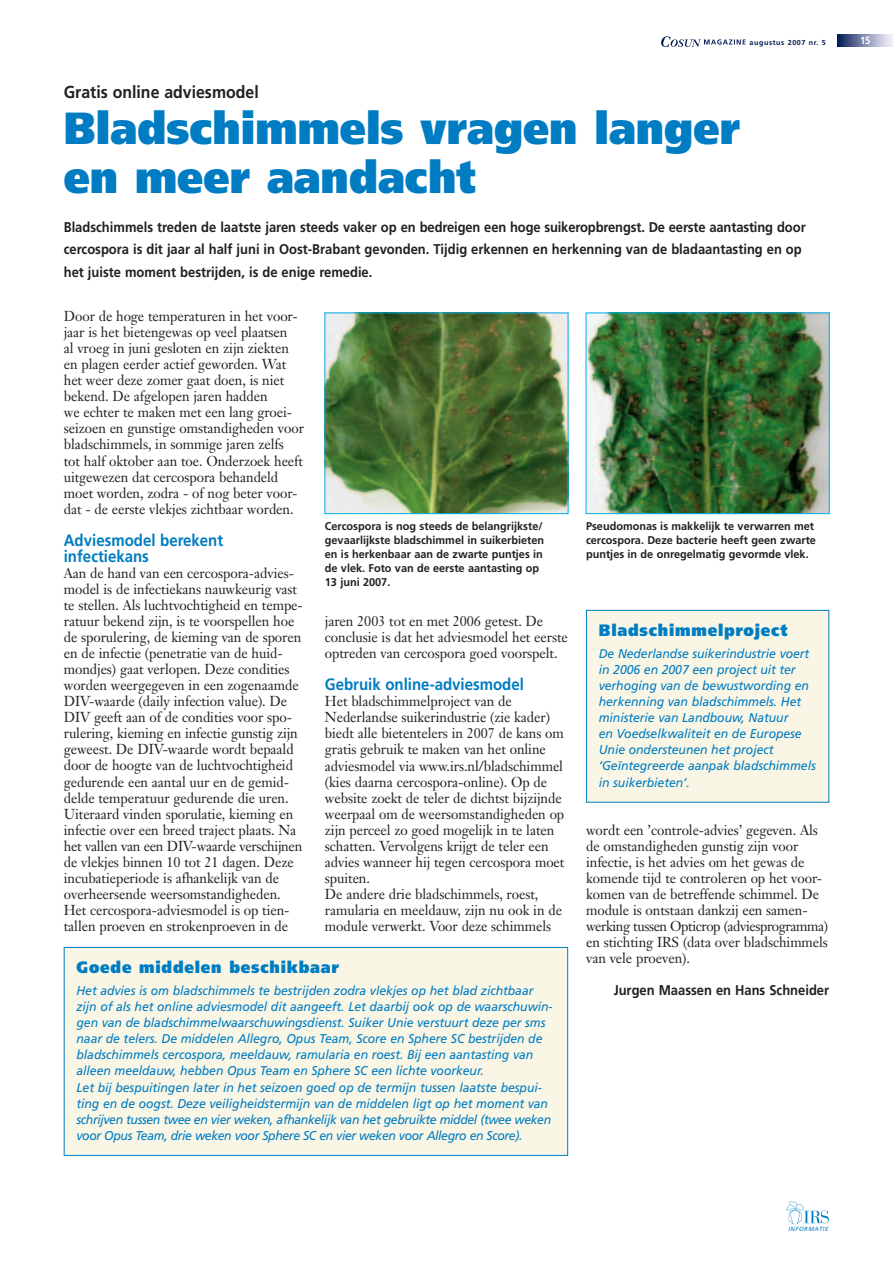
<style>
.page{position:relative;width:893px;height:1263px;background:#fff}
.page>*{position:absolute;margin:0;border:0;box-sizing:border-box;transform-origin:0 0}
.t1{font:900 45px/48.2px "Frutiger";color:#007cc2;scale:.92 1}
.t2{font:700 17.25px "Frutiger";color:#231f20;scale:.92 1}
.t3{font:700 16.5px/16px "Frutiger";color:#007cc2;scale:.91 1}
.t4{font:900 16.5px "Frutiger";letter-spacing:.05em;color:#007cc2;scale:.92 1}
.t5{font:14.25px/16px "Janson Text";letter-spacing:-.005em;color:#231f20;scale:.96 1}
.t6{font:700 14.1px/22.5px "Frutiger";color:#231f20;scale:.92 1}
.t7{font:italic 12.75px/16px "Frutiger";letter-spacing:-.005em;color:#007cc2;scale:.96 1}
.t8{font:700 11.25px/14px "Frutiger";color:#231f20}
.t9{font:700 10.5px "Frutiger";color:#fff;scale:.9 1}
.t10{font:700 7.2px "Frutiger";letter-spacing:.08em;color:#001954}
.t11{font:italic 6px "Frutiger";letter-spacing:.09em;color:#007cc2}
</style>
<div class="page">
<svg style="left:786px;top:1202px;width:43px;height:22px"></svg>
<img style="left:327px;top:315px;width:239px;height:197px">
<div style="left:64px;top:947px;width:504px;height:208px;background:#f9f6e6"></div>
<div style="left:64px;top:947px;width:504px;height:209px;border:1px solid #007cc2"></div>
<div style="left:586px;top:610px;width:243px;height:192px;background:#f9f6e6"></div>
<div style="left:586px;top:610px;width:243px;height:192px;border:1px solid #007cc2"></div>
<img style="left:588px;top:315px;width:240px;height:197px">
<div style="left:586px;top:313px;width:244px;height:201px;border:1px solid #00aeef"></div>
<svg style="left:838px;top:34px;width:55px;height:13px"></svg>
<svg style="left:661px;top:36px;width:85px;height:11px"></svg>
<p class="t10" style="left:750px;top:39px;width:78px">augustus 2007 nr. 5</p>
<p class="t9" style="left:860px;top:36px;width:13px">15</p>
<p class="t2" style="left:64px;top:85px;width:213px">Gratis online adviesmodel</p>
<h1 class="t1" style="left:64px;top:108px;width:737px">Bladschimmels vragen langer en meer aandacht</h1>
<p class="t6" style="left:64px;top:217px;width:808px">Bladschimmels treden de laatste jaren steeds vaker op en bedreigen een hoge suikeropbrengst. De eerste aantasting door cercospora is dit jaar al half juni in Oost-Brabant gevonden. Tijdig erkennen en herkenning van de bladaantasting en op het juiste moment bestrijden, is de enige remedie.</p>
<p class="t5" style="left:64px;top:309px;width:252px">Door de hoge temperaturen in het voor&shy;jaar is het bietengewas op veel plaatsen<br>al vroeg in juni gesloten en zijn ziekten en plagen eerder actief geworden. Wat het weer deze zomer gaat doen, is niet bekend. De afgelopen jaren hadden<br>we echter te maken met een lang groei&shy;seizoen en gunstige omstandigheden voor bladschimmels, in sommige jaren zelfs<br>tot half oktober aan toe. Onderzoek heeft uitgewezen dat cercospora behandeld moet worden, zodra - of nog beter voor&shy;dat - de eerste vlekjes zichtbaar worden.</p>
<p class="t3" style="left:64px;top:533px;width:177px">Adviesmodel berekent infectiekans</p>
<p class="t5" style="left:64px;top:566px;width:251px">Aan de hand van een cercospora-advies&shy;model is de infectiekans nauwkeurig vast te stellen. Als luchtvochtigheid en tempe&shy;ratuur bekend zijn, is te voorspellen hoe de sporulering, de kieming van de sporen en de infectie (penetratie van de huid&shy;mondjes) gaat verlopen. Deze condities worden weergegeven in een zogenaamde DIV-waarde (daily infection value). De DIV geeft aan of de condities voor spo&shy;rulering, kieming en infectie gunstig zijn geweest. De DIV-waarde wordt bepaald door de hoogte van de luchtvochtigheid gedurende een aantal uur en de gemid&shy;delde temperatuur gedurende die uren.<br>Uiteraard vinden sporulatie, kieming en infectie over een breed traject plaats. Na het vallen van een DIV-waarde verschijnen de vlekjes binnen 10 tot 21 dagen. Deze incubatieperiode is afhankelijk van de overheersende weersomstandigheden.<br>Het cercospora-adviesmodel is op tien&shy;tallen proeven en strokenproeven in de</p>
<p class="t8" style="left:325px;top:520px;width:221px">Cercospora is nog steeds de belangrijkste/ gevaarlijkste bladschimmel in suikerbieten en is herkenbaar aan de zwarte puntjes in de vlek. Foto van de eerste aantasting op 13 juni 2007.</p>
<p class="t5" style="left:325px;top:614px;width:255px">jaren 2003 tot en met 2006 getest. De conclusie is dat het adviesmodel het eerste optreden van cercospora goed voorspelt.</p>
<p class="t3" style="left:325px;top:678px;width:220px">Gebruik online-adviesmodel</p>
<p class="t5" style="left:325px;top:695px;width:251px">Het bladschimmelproject van de Nederlandse suikerindustrie (zie kader) biedt alle bietentelers in 2007 de kans om gratis gebruik te maken van het online adviesmodel via www.irs.nl/bladschimmel (kies daarna cercospora-online). Op de website zoekt de teler de dichtst bijzijnde weerpaal om de weersomstandigheden op zijn perceel zo goed mogelijk in te laten schatten. Vervolgens krijgt de teler een advies wanneer hij tegen cercospora moet spuiten.<br>De andere drie bladschimmels, roest, ramularia en meeldauw, zijn nu ook in de module verwerkt. Voor deze schimmels</p>
<p class="t8" style="left:586px;top:520px;width:231px">Pseudomonas is makkelijk te verwarren met cercospora. Deze bacterie heeft geen zwarte puntjes in de onregelmatig gevormde vlek.</p>
<p class="t4" style="left:599px;top:623px;width:207px">Bladschimmelproject</p>
<p class="t7" style="left:599px;top:647px;width:227px">De Nederlandse suikerindustrie voert in 2006 en 2007 een project uit ter verhoging van de bewustwording en herkenning van bladschimmels. Het ministerie van Landbouw, Natuur<br>en Voedselkwaliteit en de Europese Unie ondersteunen het project ‘Geïntegreerde aanpak bladschimmels in suikerbieten’.</p>
<p class="t5" style="left:586px;top:823px;width:254px">wordt een ’controle-advies’ gegeven. Als de omstandigheden gunstig zijn voor infectie, is het advies om het gewas de komende tijd te controleren op het voor&shy;komen van de betreffende schimmel. De module is ontstaan dankzij een samen&shy;werking tussen Opticrop (adviesprogramma) en stichting IRS (data over bladschimmels van vele proeven).</p>
<p class="t6" style="left:614px;top:980px;width:236px">Jurgen Maassen en Hans Schneider</p>
<p class="t4" style="left:77px;top:960px;width:287px">Goede middelen beschikbaar</p>
<p class="t7" style="left:77px;top:984px;width:497px">Het advies is om bladschimmels te bestrijden zodra vlekjes op het blad zichtbaar zijn of als het online adviesmodel dit aangeeft. Let daarbij ook op de waarschuwin&shy;gen van de bladschimmelwaarschuwingsdienst. Suiker Unie verstuurt deze per sms naar de telers. De middelen Allegro, Opus Team, Score en Sphere SC bestrijden de bladschimmels cercospora, meeldauw, ramularia en roest. Bij een aantasting van alleen meeldauw, hebben Opus Team en Sphere SC een lichte voorkeur.<br>Let bij bespuitingen later in het seizoen goed op de termijn tussen laatste bespui&shy;ting en de oogst. Deze veiligheidstermijn van de middelen ligt op het moment van schrijven tussen twee en vier weken, afhankelijk van het gebruikte middel (twee weken voor Opus Team, drie weken voor Sphere SC en vier weken voor Allegro en Score).</p>
<p class="t11" style="left:788px;top:1226px;width:42px">INFORMATIE</p>
</div>
